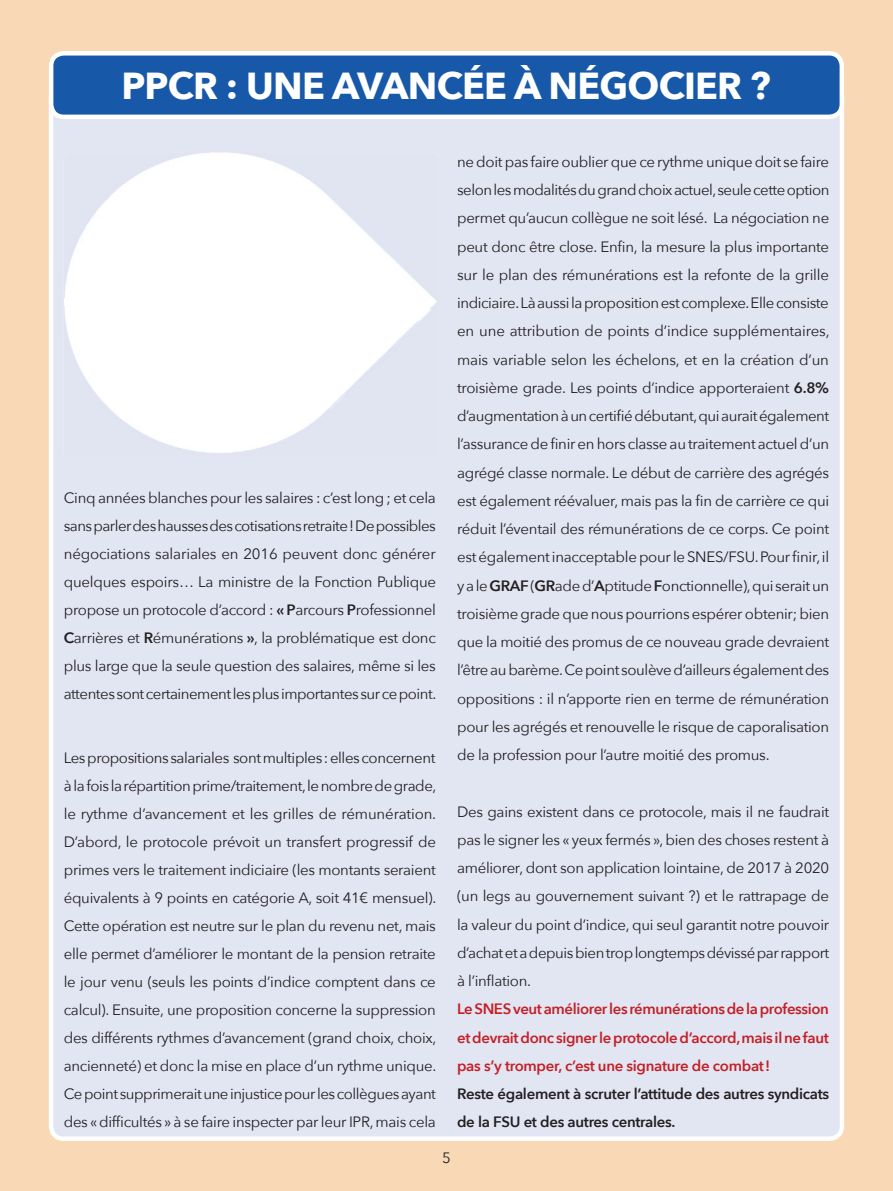
<style>
.page{position:relative;width:893px;height:1191px;background:#f8d8b5}
.page>*{position:absolute;margin:0;border:0;box-sizing:border-box;transform-origin:0 0}
.t1{font:700 37.5px "Avenir Next";letter-spacing:-.02em;color:#fff}
.t2{font:15px/28.2px "Avenir Next";letter-spacing:-.03em;color:#231f20;text-align:justify}
.t3{font:600 15px/28.2px "Avenir Next";letter-spacing:-.02em;color:#c32026;text-align:justify}
.t4{font:600 15px/28.2px "Avenir Next";letter-spacing:-.02em;color:#231f20}
.s1{font-weight:600}
</style>
<div class="page">
<div style="left:49px;top:119px;width:795px;height:1022px;background:#e2e6f3"></div>
<svg style="left:49px;top:51px;width:795px;height:68px;fill:#1759a8"></svg>
<img style="left:64px;top:152px;width:374px;height:306px">
<h1 class="t1" style="left:121px;top:63px;width:651px">PPCR : UNE AVANCÉE À NÉGOCIER ?</h1>
<p class="t2" style="left:64px;top:483px;width:374px">Cinq années blanches pour les salaires : c’est long ; et cela sans parler des hausses des cotisations retraite ! De possibles négociations salariales en 2016 peuvent donc générer quelques espoirs… La ministre de la Fonction Publique propose un protocole d’accord : <span class="s1">« P</span>arcours <span class="s1">P</span>rofessionnel <span class="s1">C</span>arrières et <span class="s1">R</span>émunérations <span class="s1">»</span>, la problématique est donc plus large que la seule question des salaires, même si les attentes sont certainement les plus importantes sur ce point.</p>
<p class="t2" style="left:64px;top:744px;width:374px">Les propositions salariales sont multiples : elles concernent à la fois la répartition prime/traitement, le nombre de grade, le rythme d’avancement et les grilles de rémunération.<br>D’abord, le protocole prévoit un transfert progressif de primes vers le traitement indiciaire (les montants seraient équivalents à 9 points en catégorie A, soit 41€ mensuel).<br>Cette opération est neutre sur le plan du revenu net, mais elle permet d’améliorer le montant de la pension retraite le jour venu (seuls les points d’indice comptent dans ce calcul). Ensuite, une proposition concerne la suppression des différents rythmes d’avancement (grand choix, choix, ancienneté) et donc la mise en place d’un rythme unique.<br>Ce point supprimerait une injustice pour les collègues ayant des « difficultés » à se faire inspecter par leur iPr, mais cela</p>
<p class="t2" style="left:457px;top:147px;width:374px">ne doit pas faire oublier que ce rythme unique doit se faire selon les modalités du grand choix actuel, seule cette option permet qu’aucun collègue ne soit lésé. La négociation ne peut donc être close. enfin, la mesure la plus importante sur le plan des rémunérations est la refonte de la grille indiciaire. Là aussi la proposition est complexe. Elle consiste en une attribution de points d’indice supplémentaires, mais variable selon les échelons, et en la création d’un troisième grade. Les points d’indice apporteraient <span class="s1">6.8% </span>d’augmentation à un certifié débutant, qui aurait également l’assurance de finir en hors classe au traitement actuel d’un agrégé classe normale. Le début de carrière des agrégés est également réévaluer, mais pas la fin de carrière ce qui réduit l’éventail des rémunérations de ce corps. Ce point est également inacceptable pour le snes/Fsu. Pour finir, il y a le <span class="s1">GRAF</span> (<span class="s1">GR</span>ade d’<span class="s1">A</span>ptitude <span class="s1">F</span>onctionnelle), qui serait un troisième grade que nous pourrions espérer obtenir; bien que la moitié des promus de ce nouveau grade devraient l’être au barème. Ce point soulève d’ailleurs également des oppositions : il n’apporte rien en terme de rémunération pour les agrégés et renouvelle le risque de caporalisation de la profession pour l’autre moitié des promus.</p>
<p class="t2" style="left:457px;top:797px;width:374px">Des gains existent dans ce protocole, mais il ne faudrait pas le signer les « yeux fermés », bien des choses restent à améliorer, dont son application lointaine, de 2017 à 2020 (un legs au gouvernement suivant ?) et le rattrapage de la valeur du point d’indice, qui seul garantit notre pouvoir d’achat et a depuis bien trop longtemps dévissé par rapport à l’inflation.</p>
<p class="t3" style="left:457px;top:995px;width:373px">Le SNES veut améliorer les rémunérations de la profession et devrait donc signer le protocole d’accord, mais il ne faut pas s’y tromper, c’est une signature de combat !</p>
<p class="t4" style="left:457px;top:1079px;width:374px">Reste également à scruter l’attitude des autres syndicats de la FSU et des autres centrales.</p>
<p class="t2" style="left:442px;top:1144px;width:10px">5</p>
</div>
